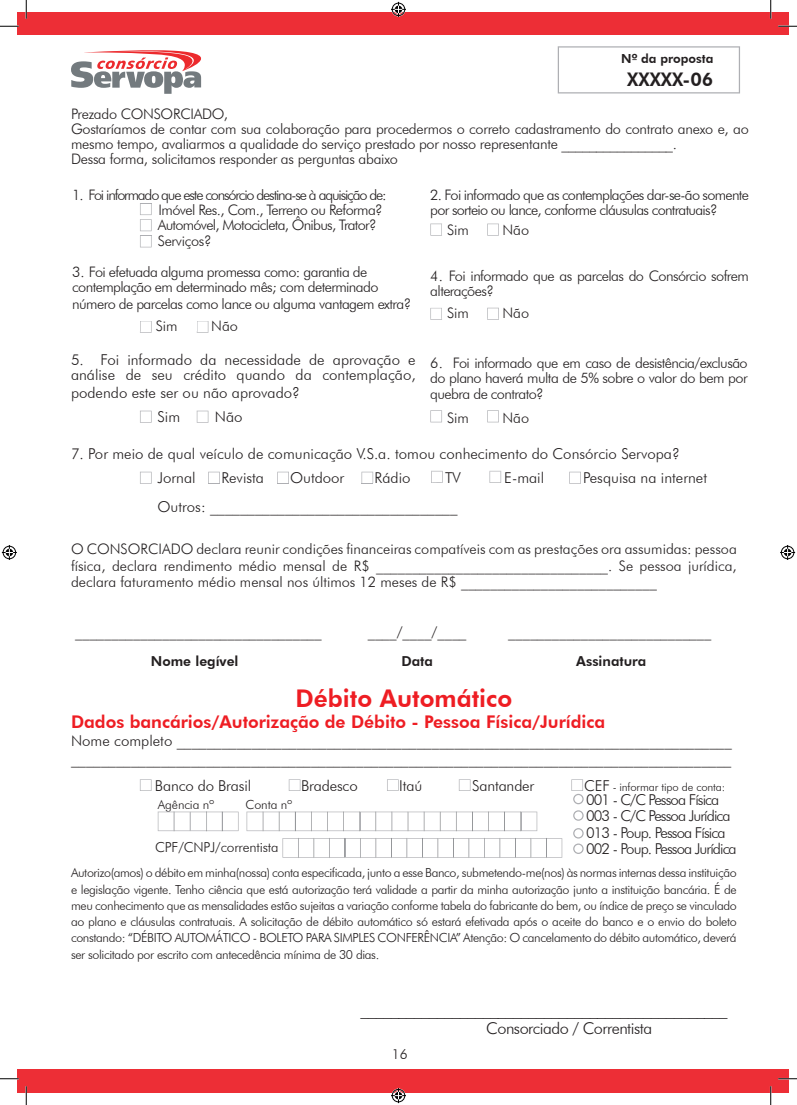
<style>
.page{position:relative;width:797px;height:1105px;background:#fff}
.page>*{position:absolute;margin:0;border:0;box-sizing:border-box;transform-origin:0 0}
.t1{font:800 24.38px "Futura BT";color:#ee1d23}
.t2{font:800 18.75px "Futura BT";color:#231f20}
.t3{font:800 17.5px "Futura BT";color:#ee1d23}
.t4{font:300 16.25px/18.8px "Futura BT";letter-spacing:-.03em;color:#231f20}
.t5{font:300 15px/23.8px "Futura BT";color:#231f20}
.t6{font:300 15px/16.2px "Futura BT";letter-spacing:-.06em;color:#231f20}
.t7{font:300 14.5px/15.6px "Futura BT";letter-spacing:-.04em;color:#231f20}
.t8{font:300 14.5px/15px "Futura BT";letter-spacing:-.02em;color:#231f20}
.t9{font:300 14.5px/15px "Futura BT";letter-spacing:-.08em;color:#231f20;text-align:right}
.t10{font:800 13.75px "Futura BT";color:#231f20}
.t11{font:300 13.75px "Futura BT";letter-spacing:-.01em;color:#231f20}
.t12{font:300 12.5px/16.2px "Futura BT";letter-spacing:-.03em;color:#231f20;text-align:justify}
.t13{font:800 12.5px "Futura BT";color:#231f20}
.t14{font:300 12.5px "Futura BT";letter-spacing:-.01em;color:#231f20}
.t15{font:300 11.25px "Futura BT";letter-spacing:-.01em;color:#231f20}
</style>
<div class="page">
<div style="left:17px;top:13px;width:744px;height:21px;background:#ed2e36"></div>
<img style="left:761px;top:13px;width:27px;height:21px">
<div style="left:17px;top:1070px;width:744px;height:23px;background:#ed2e36"></div>
<img style="left:761px;top:1070px;width:27px;height:23px">
<svg style="left:71px;top:50px;width:131px;height:44px"></svg>
<svg style="left:158px;top:812px;width:80px;height:19px"></svg>
<svg style="left:246px;top:812px;width:291px;height:19px"></svg>
<svg style="left:282px;top:838px;width:280px;height:20px"></svg>
<svg style="left:289px;top:779px;width:11px;height:12px"></svg>
<svg style="left:140px;top:779px;width:11px;height:12px"></svg>
<svg style="left:387px;top:779px;width:11px;height:12px"></svg>
<svg style="left:459px;top:779px;width:11px;height:12px"></svg>
<svg style="left:140px;top:411px;width:12px;height:12px"></svg>
<svg style="left:197px;top:411px;width:11px;height:12px"></svg>
<svg style="left:140px;top:472px;width:12px;height:12px"></svg>
<svg style="left:431px;top:471px;width:11px;height:12px"></svg>
<svg style="left:489px;top:471px;width:12px;height:12px"></svg>
<svg style="left:208px;top:472px;width:12px;height:12px"></svg>
<svg style="left:277px;top:472px;width:12px;height:12px"></svg>
<svg style="left:569px;top:472px;width:12px;height:12px"></svg>
<svg style="left:361px;top:472px;width:12px;height:12px"></svg>
<svg style="left:140px;top:203px;width:12px;height:44px"></svg>
<svg style="left:557px;top:46px;width:183px;height:47px"></svg>
<svg style="left:571px;top:779px;width:12px;height:25px"></svg>
<svg style="left:573px;top:810px;width:10px;height:11px"></svg>
<svg style="left:573px;top:828px;width:10px;height:26px"></svg>
<svg style="left:430px;top:308px;width:12px;height:12px"></svg>
<svg style="left:487px;top:308px;width:12px;height:12px"></svg>
<svg style="left:430px;top:410px;width:12px;height:12px"></svg>
<svg style="left:487px;top:410px;width:12px;height:12px"></svg>
<svg style="left:430px;top:224px;width:12px;height:12px"></svg>
<svg style="left:487px;top:224px;width:12px;height:12px"></svg>
<svg style="left:140px;top:321px;width:12px;height:12px"></svg>
<svg style="left:197px;top:321px;width:11px;height:12px"></svg>
<svg style="left:0;top:25px;width:19px;height:2px"></svg>
<svg style="left:778px;top:25px;width:19px;height:2px"></svg>
<svg style="left:0;top:1078px;width:19px;height:1px"></svg>
<svg style="left:778px;top:1078px;width:19px;height:1px"></svg>
<svg style="left:25px;top:0;width:2px;height:19px"></svg>
<svg style="left:25px;top:1086px;width:2px;height:19px"></svg>
<svg style="left:770px;top:0;width:1px;height:19px"></svg>
<svg style="left:770px;top:1086px;width:1px;height:19px"></svg>
<svg style="left:391px;top:2px;width:15px;height:15px"></svg>
<svg style="left:391px;top:1088px;width:15px;height:15px"></svg>
<svg style="left:2px;top:545px;width:15px;height:15px"></svg>
<svg style="left:780px;top:545px;width:15px;height:15px"></svg>
<p class="t13" style="left:621px;top:51px;width:94px">Nº da proposta</p>
<p class="t2" style="left:627px;top:68px;width:88px">XXXXX-06</p>
<p class="t8" style="left:71px;top:106px;width:679px">Prezado CONSORCIADO,<br>Gostaríamos de contar com sua colaboração para procedermos o correto cadastramento do contrato anexo e, ao mesmo tempo, avaliarmos a qualidade do serviço prestado por nosso representante ________________.<br>Dessa forma, solicitamos responder as perguntas abaixo</p>
<p class="t9" style="left:72px;top:187px;width:316px">1. Foi informado que este consórcio destina-se à aquisição de:<br>Imóvel Res., Com., Terreno ou Reforma?</p>
<p class="t7" style="left:158px;top:217px;width:220px">Automóvel, Motocicleta, Ônibus, Trator?</p>
<p class="t8" style="left:158px;top:233px;width:55px">Serviços?</p>
<p class="t7" style="left:72px;top:264px;width:340px">3. Foi efetuada alguma promessa como: garantia de contemplação em determinado mês; com determinado número de parcelas como lance ou alguma vantagem extra?</p>
<p class="t7" style="left:156px;top:318px;width:23px">Sim</p>
<p class="t7" style="left:211px;top:318px;width:28px">Não</p>
<p class="t5" style="left:71px;top:352px;width:346px;line-height:15px">5. Foi informado da necessidade de aprovação e análise de seu crédito quando da contemplação,</p>
<p class="t5" style="left:157px;top:381px;width:144px;text-indent:-86px">podendo este ser ou não aprovado?<br>Sim</p>
<p class="t5" style="left:215px;top:405px;width:29px">Não</p>
<p class="t7" style="left:430px;top:187px;width:320px;line-height:15px">2. Foi informado que as contemplações dar-se-ão somente por sorteio ou lance, conforme cláusulas contratuais?</p>
<p class="t7" style="left:447px;top:222px;width:23px">Sim</p>
<p class="t7" style="left:502px;top:222px;width:28px">Não</p>
<p class="t7" style="left:430px;top:268px;width:320px;line-height:15px">4. Foi informado que as parcelas do Consórcio sofrem alterações?</p>
<p class="t7" style="left:447px;top:305px;width:23px">Sim</p>
<p class="t7" style="left:502px;top:305px;width:28px">Não</p>
<p class="t7" style="left:430px;top:355px;width:319px;text-align:justify">6. Foi informado que em caso de desistência/exclusão do plano haverá multa de 5% sobre o valor do bem por quebra de contrato?</p>
<p class="t7" style="left:447px;top:410px;width:23px">Sim</p>
<p class="t7" style="left:502px;top:410px;width:28px">Não</p>
<p class="t5" style="left:157px;top:442px;width:523px;text-indent:-86px">7. Por meio de qual veículo de comunicação V.S.a. tomou conhecimento do Consórcio Servopa?<br>Jornal</p>
<p class="t5" style="left:221px;top:465px;width:44px">Revista</p>
<p class="t5" style="left:290px;top:465px;width:56px">Outdoor</p>
<p class="t5" style="left:374px;top:465px;width:37px">Rádio</p>
<p class="t5" style="left:445px;top:465px;width:17px">TV</p>
<p class="t5" style="left:504px;top:465px;width:42px">E-mail</p>
<p class="t5" style="left:583px;top:465px;width:125px">Pesquisa na internet</p>
<p class="t5" style="left:157px;top:494px;width:302px">Outros: _________________________________</p>
<p class="t7" style="left:71px;top:541px;width:667px;line-height:16.2px;text-align:justify">O CONSORCIADO declara reunir condições financeiras compatíveis com as prestações ora assumidas: pessoa física, declara rendimento médio mensal de R$ ________________________________. Se pessoa jurídica, declara faturamento médio mensal nos últimos 12 meses de R$ ___________________________</p>
<p class="t7" style="left:75px;top:624px;width:248px">__________________________________</p>
<p class="t7" style="left:368px;top:624px;width:100px">____/____/____</p>
<p class="t7" style="left:508px;top:624px;width:204px">____________________________</p>
<p class="t10" style="left:151px;top:653px;width:89px">Nome legível</p>
<p class="t10" style="left:401px;top:653px;width:33px">Data</p>
<p class="t10" style="left:576px;top:653px;width:71px">Assinatura</p>
<h1 class="t1" style="left:295px;top:684px;width:218px">Débito Automático</h1>
<p class="t3" style="left:71px;top:712px;width:536px">Dados bancários/Autorização de Débito - Pessoa Física/Jurídica</p>
<p class="t5" style="left:71px;top:732px;width:662px;line-height:18px">Nome completo __________________________________________________________________________ ________________________________________________________________________________________</p>
<p class="t15" style="left:613px;top:780px;width:114px">- informar tipo de conta:</p>
<p class="t14" style="left:158px;top:797px;width:58px">Agência nº</p>
<p class="t12" style="left:246px;top:796px;width:48px">Conta nº</p>
<p class="t11" style="left:155px;top:839px;width:125px">CPF/CNPJ/correntista</p>
<p class="t12" style="left:71px;top:865px;width:667px">Autorizo(amos) o débito em minha(nossa) conta especificada, junto a esse Banco, submetendo-me(nos) às normas internas dessa instituição e legislação vigente. Tenho ciência que está autorização terá validade a partir da minha autorização junto a instituição bancária. É de meu conhecimento que as mensalidades estão sujeitas a variação conforme tabela do fabricante do bem, ou índice de preço se vinculado ao plano e cláusulas contratuais. A solicitação de débito automático só estará efetivada após o aceite do banco e o envio do boleto constando: “DÉBITO AUTOMÁTICO - BOLETO PARA SIMPLES CONFERÊNCIA” Atenção: O cancelamento do débito automático, deverá ser solicitado por escrito com antecedência mínima de 30 dias.</p>
<p class="t5" style="left:155px;top:774px;width:98px">Banco do Brasil</p>
<p class="t5" style="left:301px;top:774px;width:58px">Bradesco</p>
<p class="t5" style="left:399px;top:774px;width:24px">Itaú</p>
<p class="t5" style="left:472px;top:774px;width:64px">Santander</p>
<p class="t5" style="left:584px;top:774px;width:27px">CEF</p>
<p class="t6" style="left:586px;top:792px;width:152px">001 - C/C Pessoa Física<br>003 - C/C Pessoa Jurídica<br>013 - Poup. Pessoa Física<br>002 - Poup. Pessoa Jurídica</p>
<p class="t4" style="left:486px;top:1000px;width:243px;text-indent:-126px">________________________________________________<br>Consorciado / Correntista</p>
<p class="t11" style="left:398px;top:1045px;width:9px">8</p>
<p class="t11" style="left:392px;top:1046px;width:17px">16</p>
</div>
